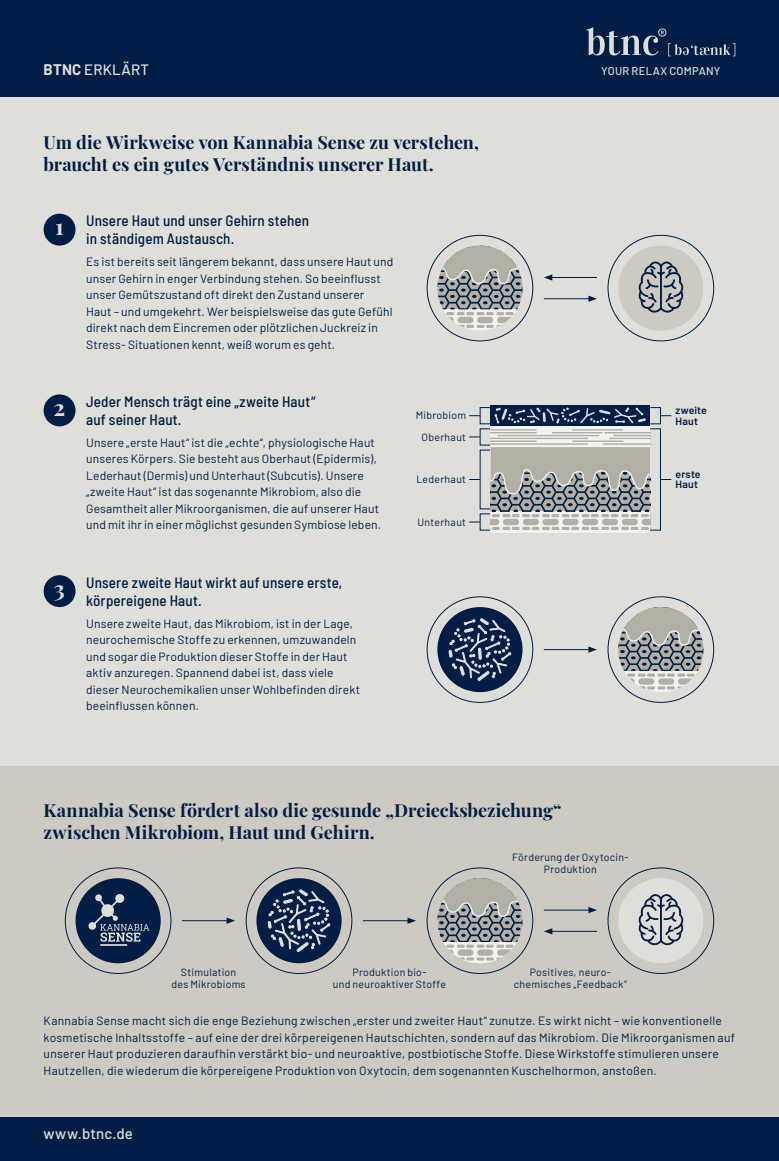
<style>
.page{position:relative;width:779px;height:1161px;background:#fff}
.page>*{position:absolute;margin:0;border:0;box-sizing:border-box;transform-origin:0 0}
.t1{font:700 22.5px "Playfair Display";color:#dfdfd9}
.t2{font:700 18px/22.5px "Playfair Display";color:#001d46}
.t3{font:500 semi-condensed 15px/18px "Barlow";letter-spacing:.01em;color:#001d46}
.t4{font:500 15px "Barlow";letter-spacing:.015em;color:#dfdfd9}
.t5{font:12px/16.5px "Barlow";letter-spacing:.015em;color:#001d46}
.t6{font:500 11.25px "Barlow";letter-spacing:.02em;color:#dfdfd9}
.t7{font:10.5px/12px "Barlow";letter-spacing:.025em;color:#001d46;text-align:center}
.t8{font:600 10.5px/10.5px "Barlow";letter-spacing:.02em;color:#001d46}
.s1{font-weight:700}
</style>
<div class="page">
<div style="left:0;top:0;width:778px;height:1161px;background:#dfdfd9"></div>
<div style="left:0;top:766px;width:778px;height:395px;background:#cccac1"></div>
<div style="left:0;top:1117px;width:778px;height:44px;background:#001d46"></div>
<div style="left:0;top:0;width:778px;height:97px;background:#001d46"></div>
<svg style="left:586px;top:27px;width:149px;height:29px"></svg>
<div style="left:44px;top:575px;width:31px;height:32px;background:#001d46;border-radius:50%"></div>
<svg style="left:625px;top:689px;width:72px;height:3px"></svg>
<svg style="left:618px;top:607px;width:85px;height:82px"></svg>
<hr style="left:543px;top:649px;width:47px;height:1px;background:#001d46">
<svg style="left:588px;top:646px;width:8px;height:7px"></svg>
<div style="left:44px;top:214px;width:31px;height:32px;background:#001d46;border-radius:50%"></div>
<hr style="left:549px;top:277px;width:47px;height:1px;background:#001d46">
<svg style="left:544px;top:274px;width:8px;height:7px"></svg>
<div style="left:44px;top:394px;width:31px;height:32px;background:#001d46;border-radius:50%"></div>
<div style="left:649px;top:407px;width:11px;height:17px;border:1px solid #001d46"></div>
<div style="left:437px;top:607px;width:85px;height:85px;background:#001d46;border-radius:50%"></div>
<svg style="left:447px;top:616px;width:65px;height:87px"></svg>
<hr style="left:543px;top:298px;width:47px;height:1px;background:#001d46">
<svg style="left:588px;top:296px;width:8px;height:6px"></svg>
<div style="left:490px;top:405px;width:159px;height:21px;background:#001d46"></div>
<div style="left:490px;top:511px;width:159px;height:22px;background:#f2f2f0"></div>
<svg style="left:490px;top:407px;width:159px;height:123px"></svg>
<svg style="left:444px;top:328px;width:71px;height:3px"></svg>
<svg style="left:437px;top:246px;width:85px;height:82px"></svg>
<hr style="left:549px;top:931px;width:47px;height:1px;background:#001d46">
<svg style="left:544px;top:928px;width:8px;height:6px"></svg>
<hr style="left:543px;top:910px;width:47px;height:1px;background:#001d46">
<svg style="left:588px;top:907px;width:8px;height:6px"></svg>
<hr style="left:362px;top:920px;width:48px;height:1px;background:#001d46">
<svg style="left:407px;top:917px;width:9px;height:7px"></svg>
<hr style="left:182px;top:920px;width:47px;height:1px;background:#001d46">
<svg style="left:226px;top:917px;width:9px;height:7px"></svg>
<div style="left:75px;top:878px;width:86px;height:85px;background:#001d46;border-radius:50%"></div>
<svg style="left:88px;top:894px;width:61px;height:52px"></svg>
<div style="left:256px;top:878px;width:85px;height:85px;background:#001d46;border-radius:50%"></div>
<svg style="left:266px;top:887px;width:66px;height:87px"></svg>
<svg style="left:444px;top:960px;width:72px;height:3px"></svg>
<svg style="left:437px;top:878px;width:85px;height:82px"></svg>
<div style="left:618px;top:246px;width:85px;height:85px;background:#cccac1;border-radius:50%"></div>
<svg style="left:638px;top:261px;width:45px;height:52px"></svg>
<div style="left:618px;top:878px;width:85px;height:85px;background:#dfdfd9;border-radius:50%"></div>
<svg style="left:638px;top:894px;width:45px;height:51px"></svg>
<p class="t4" style="left:44px;top:59px;width:107px"><span class="s1">BTNC</span> ERKLÄRT</p>
<h2 class="t2" style="left:44px;top:129px;width:436px">Um die Wirkweise von Kannabia Sense zu verstehen, braucht es ein gutes Verständnis unserer Haut.</h2>
<h1 class="t1" style="left:55px;top:209px;width:10px">1</h1>
<p class="t3" style="left:86px;top:211px;width:224px">Unsere Haut und unser Gehirn stehen in ständigem Austausch.</p>
<p class="t5" style="left:86px;top:253px;width:308px">Es ist bereits seit längerem bekannt, dass unsere Haut und unser Gehirn in enger Verbindung stehen. So beeinflusst unser Gemütszustand oft direkt den Zustand unserer<br>Haut – und umgekehrt. Wer beispielsweise das gute Gefühl direkt nach dem Eincremen oder plötzlichen Juckreiz in Stress- Situationen kennt, weiß worum es geht.</p>
<p class="t6" style="left:600px;top:63px;width:121px">YOUR RELAX COMPANY</p>
<h1 class="t1" style="left:53px;top:390px;width:13px">2</h1>
<h1 class="t1" style="left:54px;top:570px;width:12px">3</h1>
<p class="t3" style="left:86px;top:391px;width:230px">Jeder Mensch trägt eine „zweite Haut“ auf seiner Haut.</p>
<p class="t5" style="left:86px;top:433px;width:296px">Unsere „erste Haut“ ist die „echte“, physiologische Haut unseres Körpers. Sie besteht aus Oberhaut (Epidermis), Lederhaut (Dermis) und Unterhaut (Subcutis). Unsere „zweite Haut“ ist das sogenannte Mikrobiom, also die Gesamtheit aller Mikroorganismen, die auf unserer Haut und mit ihr in einer möglichst gesunden Symbiose leben.</p>
<p class="t3" style="left:86px;top:572px;width:257px">Unsere zweite Haut wirkt auf unsere erste, körpereigene Haut.</p>
<p class="t5" style="left:86px;top:614px;width:275px">Unsere zweite Haut, das Mikrobiom, ist in der Lage, neurochemische Stoffe zu erkennen, umzuwandeln und sogar die Produktion dieser Stoffe in der Haut aktiv anzuregen. Spannend dabei ist, dass viele dieser Neurochemikalien unser Wohlbefinden direkt beeinflussen können.</p>
<p class="t7" style="left:415px;top:409px;width:52px">Mibrobiom</p>
<p class="t8" style="left:675px;top:404px;width:33px">zweite<br>Haut</p>
<p class="t7" style="left:421px;top:430px;width:46px">Oberhaut</p>
<p class="t7" style="left:416px;top:472px;width:51px">Lederhaut</p>
<p class="t8" style="left:675px;top:468px;width:27px">erste<br>Haut</p>
<p class="t7" style="left:417px;top:515px;width:50px">Unterhaut</p>
<h2 class="t2" style="left:44px;top:797px;width:519px">Kannabia Sense fördert also die gesunde „Dreiecksbeziehung“ zwischen Mikrobiom, Haut und Gehirn.</h2>
<p class="t7" style="left:511px;top:850px;width:118px">Förderung der Oxytocin-<br>Produktion</p>
<p class="t7" style="left:171px;top:965px;width:76px">Stimulation des Mikrobioms</p>
<p class="t7" style="left:332px;top:965px;width:115px">Produktion bio-<br>und neuroaktiver Stoffe</p>
<p class="t7" style="left:513px;top:965px;width:114px">Positives, neuro&shy;chemisches „Feedback“</p>
<p class="t5" style="left:44px;top:1012px;width:692px">Kannabia Sense macht sich die enge Beziehung zwischen „erster und zweiter Haut“ zunutze. Es wirkt nicht – wie konventionelle kosmetische Inhaltsstoffe – auf eine der drei körpereigenen Hautschichten, sondern auf das Mikrobiom. Die Mikroorganismen auf unserer Haut produzieren daraufhin verstärkt bio- und neuroaktive, postbiotische Stoffe. Diese Wirkstoffe stimulieren unsere Hautzellen, die wiederum die körpereigene Produktion von Oxytocin, dem sogenannten Kuschelhormon, anstoßen.</p>
<p class="t4" style="left:44px;top:1122px;width:91px">www.btnc.de</p>
</div>
